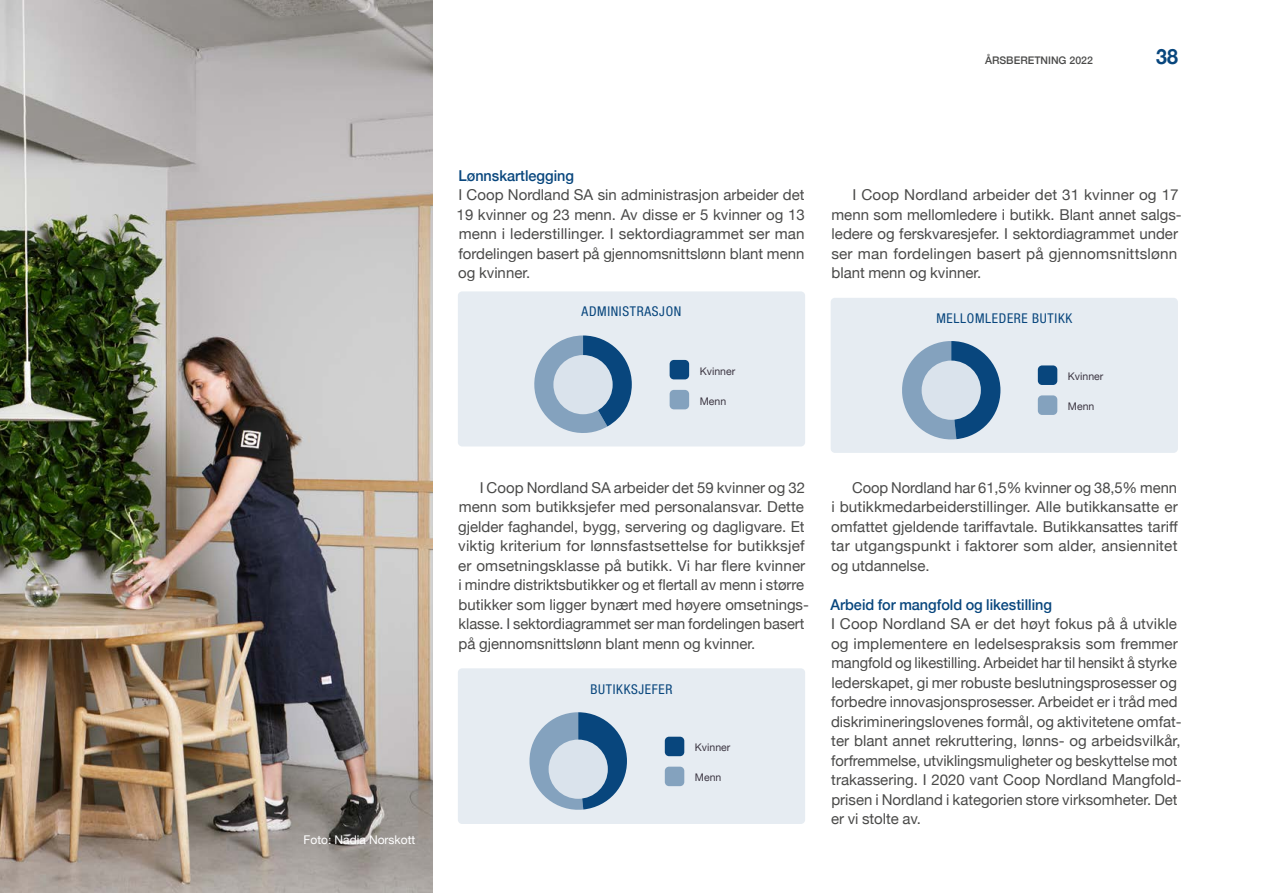
<style>
.page{position:relative;width:1263px;height:893px;background:#fff}
.page>*{position:absolute;margin:0;border:0;box-sizing:border-box;transform-origin:0 0}
.t1{font:700 21px "Helvetica Neue";color:#08467d;scale:.94 1}
.t2{font:15px/19.5px "Helvetica Neue";color:#4a4a49}
.t3{font:500 15px "Helvetica Neue";color:#08467d;scale:.96 1}
.t4{font:condensed 13.5px "Helvetica Neue LT Std";letter-spacing:.05em;color:#08467d}
.t5{font:12px "Helvetica Neue";color:#fff}
.t6{font:10.5px "Helvetica Neue";color:#3c3642}
.t7{font:500 10.5px "Helvetica Neue";color:#4a4a49}
</style>
<div class="page">
<div style="left:458px;top:668px;width:347px;height:156px;background:#e6ecf2;border-radius:4px"></div>
<svg style="left:529px;top:712px;width:98px;height:98px"></svg>
<div style="left:665px;top:767px;width:19px;height:19px;background:#84a2be;border-radius:4px"></div>
<div style="left:665px;top:737px;width:19px;height:19px;background:#08467d;border-radius:4px"></div>
<div style="left:549px;top:740px;width:59px;height:59px;background:#dae3ec;border-radius:50%"></div>
<div style="left:831px;top:298px;width:347px;height:155px;background:#e6ecf2;border-radius:4px"></div>
<div style="left:1038px;top:395px;width:19px;height:20px;background:#84a2be;border-radius:4px"></div>
<div style="left:1038px;top:365px;width:19px;height:20px;background:#08467d;border-radius:4px"></div>
<svg style="left:902px;top:341px;width:98px;height:99px"></svg>
<div style="left:922px;top:361px;width:59px;height:59px;background:#dae3ec;border-radius:50%"></div>
<img style="left:0;top:0;width:432px;height:893px">
<div style="left:458px;top:291px;width:347px;height:155px;background:#e6ecf2;border-radius:4px"></div>
<svg style="left:534px;top:335px;width:98px;height:98px"></svg>
<div style="left:670px;top:390px;width:19px;height:19px;background:#84a2be;border-radius:4px"></div>
<div style="left:670px;top:360px;width:19px;height:19px;background:#08467d;border-radius:4px"></div>
<div style="left:553px;top:355px;width:60px;height:59px;background:#dae3ec;border-radius:50%"></div>
<p class="t5" style="left:304px;top:831px;width:113px">Foto: Nadia Norskott</p>
<p class="t7" style="left:985px;top:52px;width:109px">ÅRSBERETNING 2022</p>
<h1 class="t1" style="left:1156px;top:40px;width:25px">38</h1>
<p class="t3" style="left:458px;top:163px;width:122px">Lønnskartlegging</p>
<p class="t2" style="left:457px;top:186px;width:350px;text-align:justify">I Coop Nordland SA sin administrasjon arbeider det 19 kvinner og 23 menn. Av disse er 5 kvinner og 13 menn i lederstillinger. I sektordiagrammet ser man fordelingen basert på gjennomsnittslønn blant menn og kvinner.</p>
<p class="t4" style="left:582px;top:304px;width:101px">ADMINISTRASJON</p>
<p class="t6" style="left:700px;top:363px;width:37px">Kvinner</p>
<p class="t6" style="left:700px;top:393px;width:28px">Menn</p>
<p class="t2" style="left:831px;top:186px;width:350px;text-indent:21px">I Coop Nordland arbeider det 31 kvinner og 17 menn som mellomledere i butikk. Blant annet salgs&shy;ledere og ferskvaresjefer. I sektordiagrammet under ser man fordelingen basert på gjennomsnittslønn blant menn og kvinner.</p>
<p class="t4" style="left:936px;top:310px;width:137px">MELLOMLEDERE BUTIKK</p>
<p class="t6" style="left:1068px;top:369px;width:37px">Kvinner</p>
<p class="t6" style="left:1068px;top:399px;width:28px">Menn</p>
<p class="t2" style="left:458px;top:479px;width:351px;text-indent:21px">I Coop Nordland SA arbeider det 59 kvinner og 32 menn som butikksjefer med personalansvar. Dette gjelder faghandel, bygg, servering og dagligvare. Et viktig kriterium for lønnsfastsettelse for butikksjef er omsetningsklasse på butikk. Vi har flere kvinner i mindre distriktsbutikker og et flertall av menn i større butikker som ligger bynært med høyere omsetnings&shy;klasse. I sektordiagrammet ser man fordelingen basert på gjennomsnittslønn blant menn og kvinner.</p>
<p class="t4" style="left:590px;top:681px;width:83px">BUTIKKSJEFER</p>
<p class="t6" style="left:695px;top:740px;width:37px">Kvinner</p>
<p class="t6" style="left:695px;top:770px;width:28px">Menn</p>
<p class="t2" style="left:831px;top:479px;width:348px;text-align:justify;text-indent:21px">Coop Nordland har 61,5% kvinner og 38,5% menn i butikkmedarbeiderstillinger. Alle butikkansatte er omfattet gjeldende tariffavtale. Butikkansattes tariff tar utgangspunkt i faktorer som alder, ansiennitet og utdannelse.</p>
<p class="t3" style="left:830px;top:592px;width:232px">Arbeid for mangfold og likestilling</p>
<p class="t2" style="left:831px;top:615px;width:352px">I Coop Nordland SA er det høyt fokus på å utvikle og implementere en ledelsespraksis som fremmer mangfold og likestilling. Arbeidet har til hensikt å -styrke lederskapet, gi mer robuste beslutningsprosesser og forbedre innovasjonsprosesser. Arbeidet er i tråd med diskrimineringslovenes formål, og aktivitetene omfat&shy;ter blant annet rekruttering, lønns- og arbeidsvilkår, forfremmelse, utviklingsmuligheter og beskyttelse mot trakassering. I 2020 vant Coop -Nordland Mangfold&shy;prisen i Nordland i kategorien store virksomheter. Det er vi stolte av.</p>
</div>
